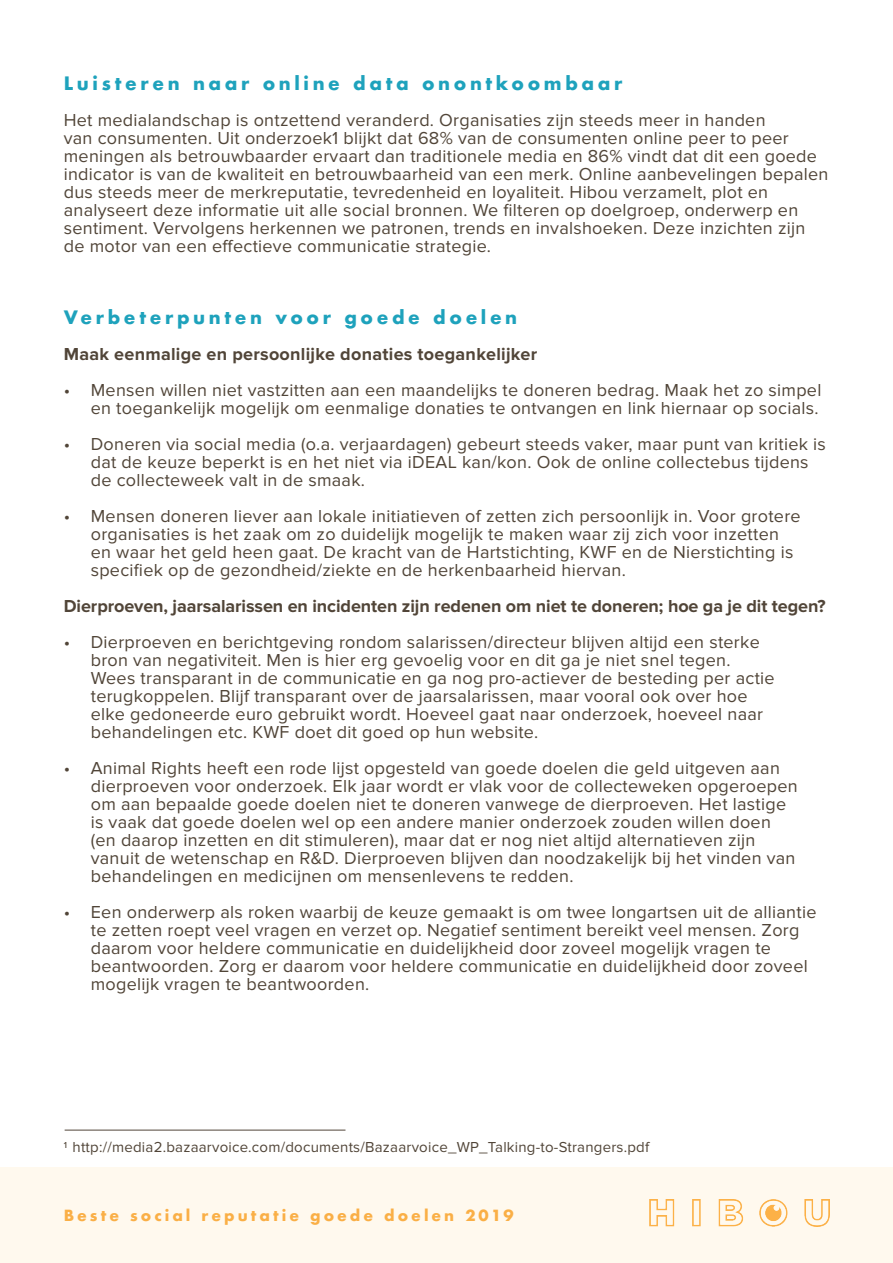
<style>
.page{position:relative;width:893px;height:1263px;background:#fff}
.page>*{position:absolute;margin:0;border:0;box-sizing:border-box;transform-origin:0 0}
.t1{font:18px/18px "Proxima Nova";letter-spacing:.015em;color:#514538}
.t2{font:700 18px "Proxima Nova";letter-spacing:-.005em;color:#514538}
.t3{font:700 18px "Futura";letter-spacing:.2em;color:#1ea2bc}
.t4{font:700 18px "Proxima Nova";letter-spacing:.015em;color:#514538}
.t5{font:15px "Proxima Nova";letter-spacing:.015em;color:#514538}
.t6{font:700 15px "Futura";letter-spacing:.2em;color:#faaf46}
</style>
<div class="page">
<div style="left:0;top:1167px;width:893px;height:96px;background:#fff9ee"></div>
<img style="left:649px;top:1199px;width:180px;height:28px">
<hr style="left:65px;top:1130px;width:280px;height:1px;background:#514538">
<p class="t3" style="left:64px;top:70px;width:560px">Luisteren naar online data onontkoombaar</p>
<p class="t1" style="left:64px;top:111px;width:766px">Het medialandschap is ontzettend veranderd. Organisaties zijn steeds meer in handen<br>van consumenten. Uit onderzoek1 blijkt dat 68% van de consumenten online peer to peer meningen als betrouwbaarder ervaart dan traditionele media en 86% vindt dat dit een goede indicator is van de kwaliteit en betrouwbaarheid van een merk. Online aanbevelingen bepalen dus steeds meer de merkreputatie, tevredenheid en loyaliteit. Hibou verzamelt, plot en analyseert deze informatie uit alle social bronnen. We filteren op doelgroep, onderwerp en sentiment. Vervolgens herkennen we patronen, trends en invalshoeken. Deze inzichten zijn de motor van een effectieve communicatie strategie.</p>
<p class="t3" style="left:64px;top:304px;width:455px">Verbeterpunten voor goede doelen</p>
<p class="t4" style="left:64px;top:344px;width:475px">Maak eenmalige en persoonlijke donaties toegankelijker</p>
<p class="t1" style="left:64px;top:381px;width:759px;text-align:right">• Mensen willen niet vastzitten aan een maandelijks te doneren bedrag. Maak het zo simpel en toegankelijk mogelijk om eenmalige donaties te ontvangen en link hiernaar op socials.</p>
<p class="t1" style="left:91px;top:435px;width:737px;text-indent:-27px">• Doneren via social media (o.a. verjaardagen) gebeurt steeds vaker, maar punt van kritiek is dat de keuze beperkt is en het niet via iDEAL kan/kon. Ook de online collectebus tijdens de collecteweek valt in de smaak.</p>
<p class="t1" style="left:91px;top:507px;width:711px;text-indent:-27px">• Mensen doneren liever aan lokale initiatieven of zetten zich persoonlijk in. Voor grotere organisaties is het zaak om zo duidelijk mogelijk te maken waar zij zich voor inzetten en waar het geld heen gaat. De kracht van de Hartstichting, KWF en de Nierstichting is specifiek op de gezondheid/ziekte en de herkenbaarheid hiervan.</p>
<p class="t2" style="left:64px;top:596px;width:763px">Dierproeven, jaarsalarissen en incidenten zijn redenen om niet te doneren; hoe ga je dit tegen?</p>
<p class="t1" style="left:91px;top:633px;width:685px;text-indent:-27px">• Dierproeven en berichtgeving rondom salarissen/directeur blijven altijd een sterke bron van negativiteit. Men is hier erg gevoelig voor en dit ga je niet snel tegen.<br>Wees transparant in de communicatie en ga nog pro-actiever de besteding per actie terugkoppelen. Blijf transparant over de jaarsalarissen, maar vooral ook over hoe elke gedoneerde euro gebruikt wordt. Hoeveel gaat naar onderzoek, hoeveel naar behandelingen etc. KWF doet dit goed op hun website.</p>
<p class="t1" style="left:91px;top:759px;width:708px;text-indent:-27px">• Animal Rights heeft een rode lijst opgesteld van goede doelen die geld uitgeven aan dierproeven voor onderzoek. Elk jaar wordt er vlak voor de collecteweken opgeroepen om aan bepaalde goede doelen niet te doneren vanwege de dierproeven. Het lastige is vaak dat goede doelen wel op een andere manier onderzoek zouden willen doen (en daarop inzetten en dit stimuleren), maar dat er nog niet altijd alternatieven zijn vanuit de wetenschap en R&amp;D. Dierproeven blijven dan noodzakelijk bij het vinden van behandelingen en medicijnen om mensenlevens te redden.</p>
<p class="t1" style="left:91px;top:903px;width:727px;text-indent:-27px">• Een onderwerp als roken waarbij de keuze gemaakt is om twee longartsen uit de alliantie te zetten roept veel vragen en verzet op. Negatief sentiment bereikt veel mensen. Zorg daarom voor heldere communicatie en duidelijkheid door zoveel mogelijk vragen te beantwoorden. Zorg er daarom voor heldere communicatie en duidelijkheid door zoveel mogelijk vragen te beantwoorden.</p>
<p class="t5" style="left:64px;top:1138px;width:587px">1 http://media2.bazaarvoice.com/documents/Bazaarvoice_WP_Talking-to-Strangers.pdf</p>
<p class="t6" style="left:64px;top:1204px;width:451px">Beste social reputatie goede doelen 2019</p>
</div>
